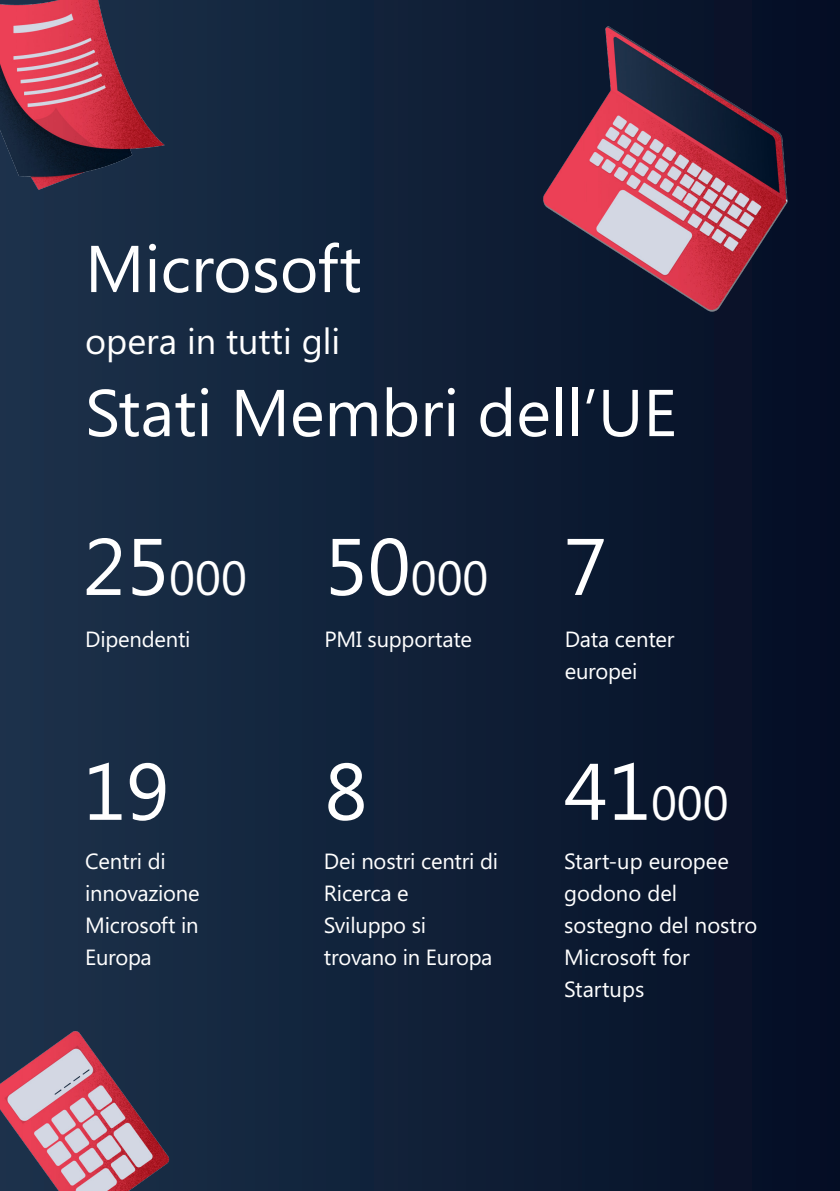
<style>
.page{position:relative;width:840px;height:1191px;background:#fff}
.page>*{position:absolute;margin:0;border:0;box-sizing:border-box;transform-origin:0 0}
.t1{font:80px "Segoe UI";color:#fff}
.t2{font:66px "Segoe UI";color:#fff}
.t3{font:48px "Segoe UI";color:#fff}
.t4{font:36px "Segoe UI";color:#fff}
.t5{font:22px/32px "Segoe UI";letter-spacing:-.01em;color:#fff}
.s1{font-size:80px}
</style>
<div class="page">
<img style="left:0;top:0;width:839px;height:1191px">
<p class="t2" style="left:85px;top:223px;width:278px">Microsoft</p>
<p class="t4" style="left:85px;top:316px;width:256px">opera in tutti gli</p>
<p class="t2" style="left:85px;top:367px;width:592px">Stati Membri dell’UE</p>
<p class="t3" style="left:83px;top:544px;width:165px"><span class="s1">25</span>000</p>
<p class="t3" style="left:324px;top:544px;width:165px"><span class="s1">50</span>000</p>
<p class="t1" style="left:564px;top:511px;width:45px">7</p>
<p class="t5" style="left:85px;top:622px;width:107px">Dipendenti</p>
<p class="t5" style="left:564px;top:622px;width:111px">Data center</p>
<p class="t5" style="left:564px;top:654px;width:74px">europei</p>
<p class="t5" style="left:324px;top:622px;width:149px">PMI supportate</p>
<p class="t1" style="left:83px;top:736px;width:88px">19</p>
<p class="t1" style="left:324px;top:736px;width:45px">8</p>
<p class="t5" style="left:85px;top:844px;width:82px">Centri di</p>
<p class="t5" style="left:85px;top:876px;width:116px">innovazione</p>
<p class="t5" style="left:85px;top:908px;width:115px">Microsoft in</p>
<p class="t5" style="left:85px;top:940px;width:68px">Europa</p>
<p class="t5" style="left:324px;top:844px;width:176px">Dei nostri centri di<br>Ricerca e</p>
<p class="t5" style="left:324px;top:908px;width:104px">Sviluppo si</p>
<p class="t5" style="left:324px;top:940px;width:170px">trovano in Europa</p>
<p class="t3" style="left:564px;top:769px;width:165px"><span class="s1">41</span>000</p>
<p class="t5" style="left:564px;top:844px;width:194px">Start-up europee godono del sostegno del nostro<br>Microsoft for<br>Startups</p>
</div>
